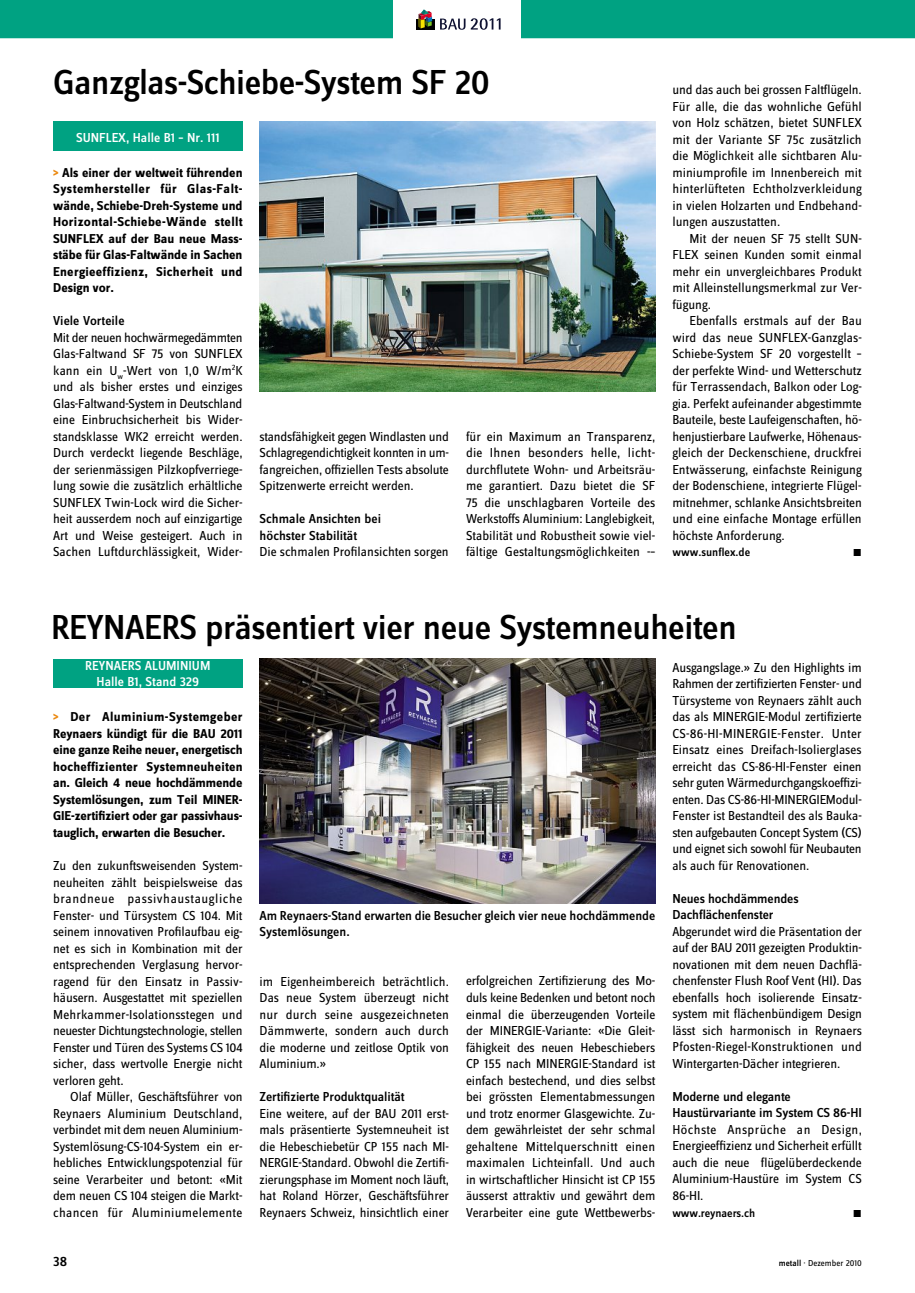
<style>
.page{position:relative;width:915px;height:1293px;background:#fff}
.page>*{position:absolute;margin:0;border:0;box-sizing:border-box;transform-origin:0 0}
.t1{font:36px "Zine Sans Dis Medium Roman OV HQSDMC";letter-spacing:-.015em;color:#000}
.t2{font:14.25px "Zine Sans Dis Medium Roman OV HQSDMC";color:#000}
.t3{font:13.5px/16.5px "Zine Sans Dis Regular Roman OV QQSDMC";letter-spacing:-.01em;color:#000;text-align:justify}
.t4{font:13.5px/16.5px "Zine Sans Dis Medium Roman OV HQSDMC";letter-spacing:-.01em;color:#000}
.t5{font:13.5px/16.2px "Zine Sans Dis Medium Roman OV HQSDMC";color:#fff;text-align:center}
.t6{font:13.35px/16.5px "Zine Sans Dis Bold Roman OV IQSDMC";letter-spacing:-.005em;color:#000;text-align:justify}
.t7{font:12px "Zine Sans Dis Medium Roman OV HQSDMC";letter-spacing:-.01em;color:#000}
.t8{font:10.5px "Zine Sans Dis Regular Roman Exp OV TQSDMC";color:#000}
.t9{font:9px "Zine Sans Dis Regular Roman OV QQSDMC";color:#000}
.s1{color:#eb880e}
.s2{font-family:"Zine Sans Dis Medium Roman OV HQSDMC"}
</style>
<div class="page">
<img style="left:259px;top:121px;width:396px;height:270px">
<div style="left:53px;top:121px;width:189px;height:29px;background:#00a282"></div>
<div style="left:53px;top:122px;width:189px;height:29px;background:#00a282"></div>
<div style="left:53px;top:658px;width:189px;height:29px;background:#00a282"></div>
<img style="left:259px;top:658px;width:396px;height:245px">
<svg style="left:0;top:0;width:915px;height:38px;background:#20ab90"></svg>
<h1 class="t1" style="left:53px;top:69px;width:438px">ganzglas-schiebe-system sF 20</h1>
<p class="t5" style="left:76px;top:130px;width:145px">sunFleX, halle B1 – nr. 111</p>
<p class="t6" style="left:53px;top:166px;width:191px"><span class="s1">&gt;</span> Als einer der weltweit führenden Systemhersteller für Glas-Falt&shy;wände, Schiebe-Dreh-Systeme und Horizontal-Schiebe-Wände stellt SUNFLEX auf der bau neue mass&shy;stäbe für Glas-Faltwände in Sachen Energieeffizienz, Sicherheit und Design vor.</p>
<p class="t4" style="left:53px;top:314px;width:73px">viele vorteile</p>
<p class="t3" style="left:53px;top:329px;width:191px">Mit der neuen hochwärmegedämmten Glas-Faltwand SF 75 von SUNFLEX kann ein U<sub>w</sub>-Wert von 1,0 W/m<sup>2</sup>K und als bisher erstes und einziges Glas-Faltwand-System in Deutschland eine Einbruchsicherheit bis Wider&shy;standsklasse WK2 erreicht werden.<br>Durch verdeckt liegende Beschläge, der serienmässigen Pilzkopfverriege&shy;lung sowie die zusätzlich erhältliche SUNFLEX Twin-Lock wird die Sicher&shy;heit ausserdem noch auf einzigartige Art und Weise gesteigert. Auch in Sachen Luftdurchlässigkeit, Wider-</p>
<p class="t3" style="left:259px;top:428px;width:191px">standsfähigkeit gegen Windlasten und Schlagregendichtigkeit konnten in um&shy;fangreichen, offiziellen Tests absolute Spitzenwerte erreicht werden.</p>
<p class="t4" style="left:259px;top:512px;width:123px">schmale ansichten bei höchster stabilität</p>
<p class="t3" style="left:259px;top:543px;width:191px">Die schmalen Profilansichten sorgen</p>
<p class="t3" style="left:466px;top:428px;width:191px">für ein Maximum an Transparenz, die Ihnen besonders helle, licht&shy;durchflutete Wohn- und Arbeitsräu&shy;me garantiert. Dazu bietet die SF 75 die unschlagbaren Vorteile des Werkstoffs Aluminium: Langlebigkeit, Stabilität und Robustheit sowie viel&shy;fältige Gestaltungsmöglichkeiten -–</p>
<p class="t3" style="left:672px;top:81px;width:191px">und das auch bei grossen Faltflügeln.<br>Für alle, die das wohnliche Gefühl von Holz schätzen, bietet SUNFLEX mit der Variante SF 75c zusätzlich die Möglichkeit alle sichtbaren Alu&shy;miniumprofile im Innenbereich mit hinterlüfteten Echtholzverkleidung in vielen Holzarten und Endbehand&shy;lungen auszustatten.</p>
<p class="t3" style="left:672px;top:230px;width:191px;text-indent:17px">Mit der neuen SF 75 stellt SUN-FLEX seinen Kunden somit einmal mehr ein unvergleichbares Produkt mit Alleinstellungsmerkmal zur Ver&shy;fügung.</p>
<p class="t3" style="left:672px;top:312px;width:191px;text-indent:17px">Ebenfalls erstmals auf der Bau wird das neue SUNFLEX-Ganzglas-Schiebe-System SF 20 vorgestellt – der perfekte Wind- und Wetterschutz für Terrassendach, Balkon oder Log&shy;gia. Perfekt aufeinander abgestimmte Bauteile, beste Laufeigenschaften, hö&shy;henjustierbare Laufwerke, Höhenaus&shy;gleich der Deckenschiene, druckfrei Entwässerung, einfachste Reinigung der Bodenschiene, integrierte Flügel&shy;mitnehmer, schlanke Ansichtsbreiten und eine einfache Montage erfüllen höchste Anforderung.</p>
<p class="t7" style="left:672px;top:548px;width:79px">www.sunflex.de</p>
<p class="t8" style="left:852px;top:548px;width:11px">m</p>
<h1 class="t1" style="left:51px;top:613px;width:687px">reYnaers präsentiert vier neue systemneuheiten</h1>
<p class="t5" style="left:85px;top:659px;width:127px">reYnaers aluminium halle B1, stand 329</p>
<p class="t6" style="left:53px;top:711px;width:191px"><span class="s1">&gt;</span> Der Aluminium-Systemgeber reynaers kündigt für die bAU 2011 eine ganze reihe neuer, energetisch hocheffizienter Systemneuheiten an. Gleich 4 neue hochdämmende Systemlösungen, zum Teil mINEr-GIE-zertifiziert oder gar passivhaus&shy;tauglich, erwarten die besucher.</p>
<p class="t3" style="left:53px;top:857px;width:191px">Zu den zukunftsweisenden System&shy;neuheiten zählt beispielsweise das brandneue passivhaustaugliche Fenster- und Türsystem CS 104. Mit seinem innovativen Profilaufbau eig&shy;net es sich in Kombination mit der entsprechenden Verglasung hervor&shy;ragend für den Einsatz in Passiv&shy;häusern. Ausgestattet mit speziellen Mehrkammer-Isolationsstegen und neuester Dichtungstechnologie, stellen Fenster und Türen des Systems CS 104 sicher, dass wertvolle Energie nicht verloren geht.</p>
<p class="t3" style="left:53px;top:1088px;width:191px;text-indent:17px">Olaf Müller, Geschäftsführer von Reynaers Aluminium Deutschland, verbindet mit dem neuen Aluminium-Systemlösung-CS-104-System ein er&shy;hebliches Entwicklungspotenzial für seine Verarbeiter und betont: «Mit dem neuen CS 104 steigen die Markt&shy;chancen für Aluminiumelemente</p>
<p class="t4" style="left:259px;top:908px;width:397px">am reynaers-stand erwarten die Besucher gleich vier neue hochdämmende systemlösungen.</p>
<p class="t3" style="left:259px;top:972px;width:191px">im Eigenheimbereich beträchtlich.<br>Das neue System überzeugt nicht nur durch seine ausgezeichneten Dämmwerte, sondern auch durch die moderne und zeitlose Optik von Aluminium.»</p>
<p class="t4" style="left:259px;top:1089px;width:146px">zertifizierte Produktqualität</p>
<p class="t3" style="left:259px;top:1104px;width:191px">Eine weitere, auf der BAU 2011 erst&shy;mals präsentierte Systemneuheit ist die Hebeschiebetür CP 155 nach MI-NERGIE-Standard. Obwohl die Zertifi&shy;zierungsphase im Moment noch läuft, hat Roland Hörzer, Geschäftsführer Reynaers Schweiz, hinsichtlich einer</p>
<p class="t3" style="left:466px;top:972px;width:191px">erfolgreichen Zertifizierung des Mo&shy;duls keine Bedenken und betont noch einmal die überzeugenden Vorteile der MINERGIE-Variante: «Die Gleit&shy;fähigkeit des neuen Hebeschiebers CP 155 nach MINERGIE-Standard ist einfach bestechend, und dies selbst bei grössten Elementabmessungen und trotz enormer Glasgewichte. Zu&shy;dem gewährleistet der sehr schmal gehaltene Mittelquerschnitt einen maximalen Lichteinfall. Und auch in wirtschaftlicher Hinsicht ist CP 155 äusserst attraktiv und gewährt dem Verarbeiter eine gute Wettbewerbs-</p>
<p class="t3" style="left:672px;top:659px;width:191px">Ausgangslage.» Zu den Highlights im Rahmen der zertifizierten Fenster- und Türsysteme von Reynaers zählt auch das als MINERGIE-Modul zertifizierte CS-86-HI-MINERGIE-Fenster. Unter Einsatz eines Dreifach-Isolierglases erreicht das CS-86-HI-Fenster einen sehr guten Wärmedurchgangskoeffizi&shy;enten. Das CS-86-HI-MINERGIEModul-Fenster ist Bestandteil des als Bauka&shy;sten aufgebauten Concept System (CS) und eignet sich sowohl für Neubauten als auch für Renovationen.</p>
<p class="t4" style="left:672px;top:891px;width:128px">neues hochdämmendes dachflächenfenster</p>
<p class="t3" style="left:672px;top:923px;width:191px">Abgerundet wird die Präsentation der auf der BAU 2011 gezeigten Produktin&shy;novationen mit dem neuen Dachflä&shy;chenfenster Flush Roof Vent (HI). Das ebenfalls hoch isolierende Einsatz&shy;system mit flächenbündigem Design lässt sich harmonisch in Reynaers Pfosten-Riegel-Konstruktionen und Wintergarten-Dächer integrieren.</p>
<p class="t4" style="left:672px;top:1089px;width:191px">moderne und elegante haustürvariante im system cs 86-hi</p>
<p class="t3" style="left:672px;top:1121px;width:191px">Höchste Ansprüche an Design, Energieeffizienz und Sicherheit erfüllt auch die neue flügelüberdeckende Aluminium-Haustüre im System CS 86-HI.</p>
<p class="t7" style="left:672px;top:1208px;width:84px">www.reynaers.ch</p>
<p class="t8" style="left:852px;top:1208px;width:11px">m</p>
<p class="t2" style="left:53px;top:1256px;width:15px">38</p>
<p class="t9" style="left:778px;top:1257px;width:84px"><span class="s2">metall</span> · Dezember 2010</p>
</div>
